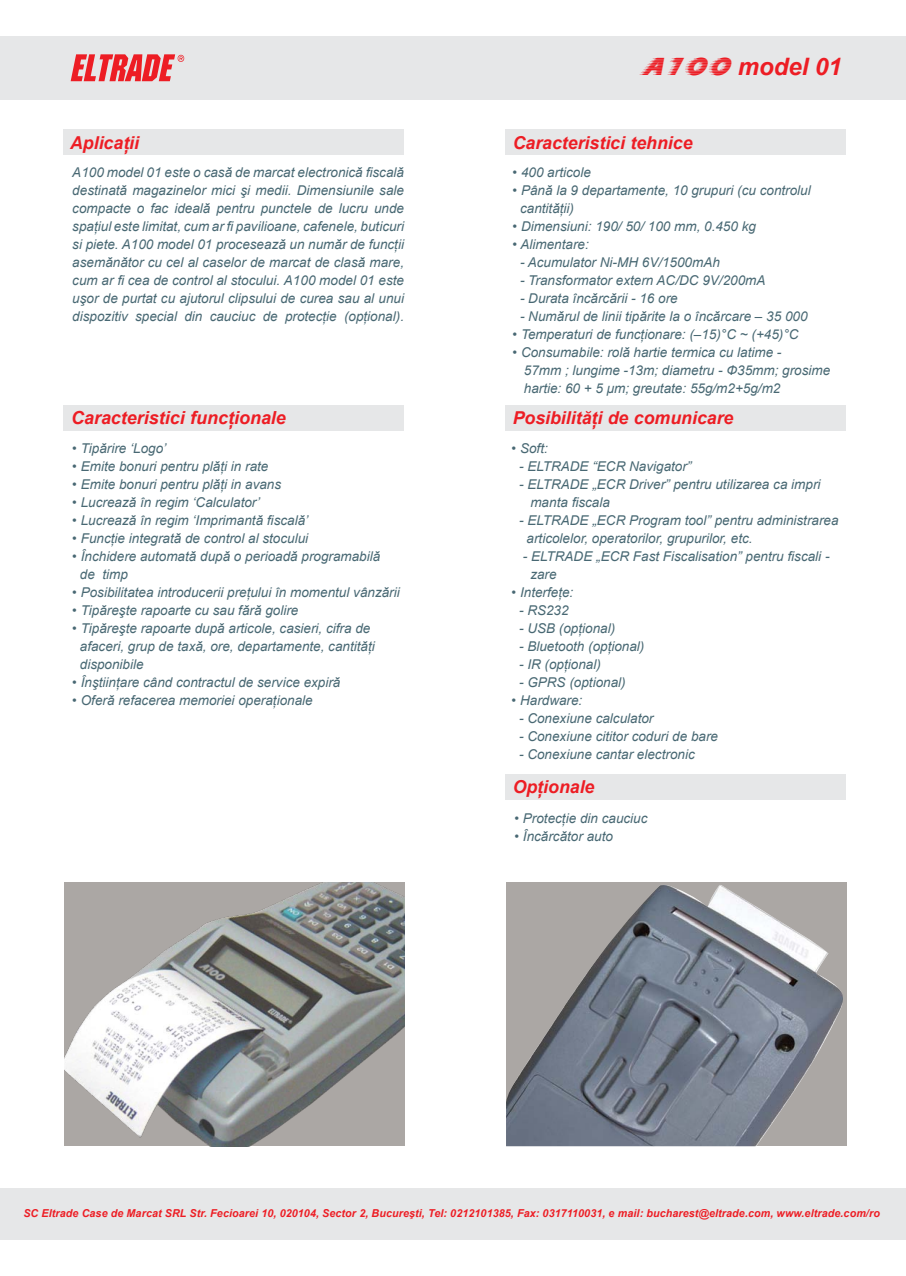
<style>
.page{position:relative;width:906px;height:1276px;background:#fff}
.page>*{position:absolute;margin:0;border:0;box-sizing:border-box;transform-origin:0 0}
.t1{font:italic 700 24px "Arial";color:#ed1d24}
.t2{font:italic 700 18px "Arial";color:#ed1d24}
.t3{font:italic 700 17.85px "Arial";color:#ed1d24}
.t4{font:italic 13.5px/18px "Arial";color:#486873}
.t5{font:italic 700 10.95px "Arial";letter-spacing:.01em;color:#ed1d24}
.s1{font-family:"Slipstream";font-weight:400;font-style:normal}
</style>
<div class="page">
<div style="left:0;top:36px;width:906px;height:64px;background:#e6e7e8"></div>
<svg style="left:71px;top:54px;width:113px;height:27px"></svg>
<div style="left:0;top:1188px;width:906px;height:51px;background:#e6e7e8"></div>
<div style="left:64px;top:129px;width:340px;height:26px;background:#e6e7e8"></div>
<div style="left:506px;top:405px;width:340px;height:26px;background:#e6e7e8"></div>
<div style="left:506px;top:774px;width:340px;height:25px;background:#e6e7e8"></div>
<div style="left:506px;top:129px;width:340px;height:26px;background:#e6e7e8"></div>
<img style="left:64px;top:882px;width:341px;height:264px">
<img style="left:506px;top:885px;width:339px;height:261px">
<div style="left:64px;top:405px;width:340px;height:26px;background:#e6e7e8"></div>
<h3 class="t3" style="left:70px;top:131px;width:70px">Aplicaţii</h3>
<p class="t4" style="left:72px;top:164px;width:333px;text-align:justify">А100 model 01 este o casă de marcat electronică fiscală destinată magazinelor mici şi medii. Dimensiunile sale compacte o fac ideală pentru punctele de lucru unde spaţiul este limitat, cum ar fi pavilioane, cafenele, buticuri si piete. A100 model 01 procesează un număr de funcţii asemănător cu cel al caselor de marcat de clasă mare, cum ar fi cea de control al stocului. А100 model 01 este uşor de purtat cu ajutorul clipsului de curea sau al unui dispozitiv special din cauciuc de protecţie (opţional).</p>
<h2 class="t2" style="left:71px;top:406px;width:216px">Caracteristici funcţionale</h2>
<p class="t4" style="left:72px;top:440px;width:95px">• Tipărire ‘Logo’</p>
<p class="t4" style="left:72px;top:458px;width:198px">• Emite bonuri pentru plăţi in rate</p>
<p class="t4" style="left:72px;top:476px;width:210px">• Emite bonuri pentru plăţi in avans</p>
<p class="t4" style="left:72px;top:494px;width:189px">• Lucrează în regim ‘Calculator’</p>
<p class="t4" style="left:72px;top:512px;width:237px">• Lucrează în regim ‘Imprimantă fiscală’</p>
<p class="t4" style="left:72px;top:530px;width:237px">• Funcţie integrată de control al stocului</p>
<p class="t4" style="left:80px;top:548px;width:302px;text-indent:-8px">• Închidere automată după o perioadă programabilă de timp</p>
<p class="t4" style="left:72px;top:584px;width:329px">• Posibilitatea introducerii preţului în momentul vânzării</p>
<p class="t4" style="left:72px;top:602px;width:227px">• Tipăreşte rapoarte cu sau fără golire</p>
<p class="t4" style="left:80px;top:620px;width:296px;text-indent:-8px">• Tipăreşte rapoarte după articole, casieri, cifra de afaceri, grup de taxă, ore, departamente, cantităţi disponibile</p>
<p class="t4" style="left:72px;top:674px;width:270px">• Înştiinţare când contractul de service expiră</p>
<p class="t4" style="left:72px;top:692px;width:242px">• Oferă refacerea memoriei operaţionale</p>
<h1 class="t1" style="left:642px;top:51px;width:201px"><span class="s1">A100</span>model 01</h1>
<h3 class="t3" style="left:513px;top:131px;width:181px">Caracteristici tehnice</h3>
<p class="t4" style="left:512px;top:164px;width:80px">• 400 articole</p>
<p class="t4" style="left:520px;top:182px;width:292px;text-indent:-8px">• Până la 9 departamente, 10 grupuri (cu controlul cantităţii)</p>
<p class="t4" style="left:512px;top:218px;width:245px">• Dimensiuni: 190/ 50/ 100 mm, 0.450 kg</p>
<p class="t4" style="left:512px;top:236px;width:78px">• Alimentare:</p>
<p class="t4" style="left:520px;top:254px;width:201px">- Acumulator Ni-MH 6V/1500mAh</p>
<p class="t4" style="left:520px;top:272px;width:247px">- Transformator extern AC/DC 9V/200mA</p>
<p class="t4" style="left:520px;top:290px;width:159px">- Durata încărcării - 16 ore</p>
<p class="t4" style="left:520px;top:308px;width:289px">- Numărul de linii tipărite la o încărcare – 35 000</p>
<p class="t4" style="left:512px;top:326px;width:287px">• Temperaturi de funcţionare: (–15)°С ~ (+45)°С</p>
<p class="t4" style="left:524px;top:344px;width:308px;text-indent:-11px">• Consumabile: rolă hartie termica cu latime -<br>57mm ; lungime -13m; diametru - Ф35mm; grosime hartie: 60 + 5 μm; greutate: 55g/m2+5g/m2</p>
<h3 class="t3" style="left:513px;top:406px;width:222px">Posibilităţi de comunicare</h3>
<p class="t4" style="left:511px;top:440px;width:38px">• Soft:</p>
<p class="t4" style="left:519px;top:458px;width:174px">- ELTRADE “ECR Navigator”</p>
<p class="t4" style="left:530px;top:476px;width:292px;text-indent:-11px">- ELTRADE „ECR Driver” pentru utilizarea ca impri manta fiscala</p>
<p class="t4" style="left:526px;top:512px;width:313px;text-indent:-8px">- ELTRADE „ECR Program tool” pentru administrarea articolelor, operatorilor, grupurilor, etc.</p>
<p class="t4" style="left:530px;top:548px;width:301px;text-indent:-8px">- ELTRADE „ECR Fast Fiscalisation” pentru fiscali - zare</p>
<p class="t4" style="left:511px;top:584px;width:63px">• Interfeţe:</p>
<p class="t4" style="left:519px;top:602px;width:51px">- RS232</p>
<p class="t4" style="left:519px;top:620px;width:98px">- USB (opţional)</p>
<p class="t4" style="left:519px;top:638px;width:127px">- Bluetooth (opţional)</p>
<p class="t4" style="left:519px;top:656px;width:83px">- IR (opţional)</p>
<p class="t4" style="left:519px;top:674px;width:108px">- GPRS (optional)</p>
<p class="t4" style="left:511px;top:692px;width:72px">• Hardware:</p>
<p class="t4" style="left:519px;top:710px;width:136px">- Conexiune calculator</p>
<p class="t4" style="left:519px;top:728px;width:200px">- Conexiune cititor coduri de bare</p>
<p class="t4" style="left:519px;top:746px;width:177px">- Conexiune cantar electronic</p>
<h3 class="t3" style="left:513px;top:775px;width:83px">Opţionale</h3>
<p class="t4" style="left:514px;top:809px;width:135px">• Protecţie din cauciuc</p>
<p class="t4" style="left:514px;top:827px;width:100px">• Încărcător auto</p>
<p class="t5" style="left:23px;top:1205px;width:858px">SC Eltrade Case de Marcat SRL Str. Fecioarei 10, 020104, Sector 2, Bucureşti, Tel: 0212101385, Fax: 0317110031, e mail: bucharest@eltrade.com, www.eltrade.com/ro</p>
</div>
